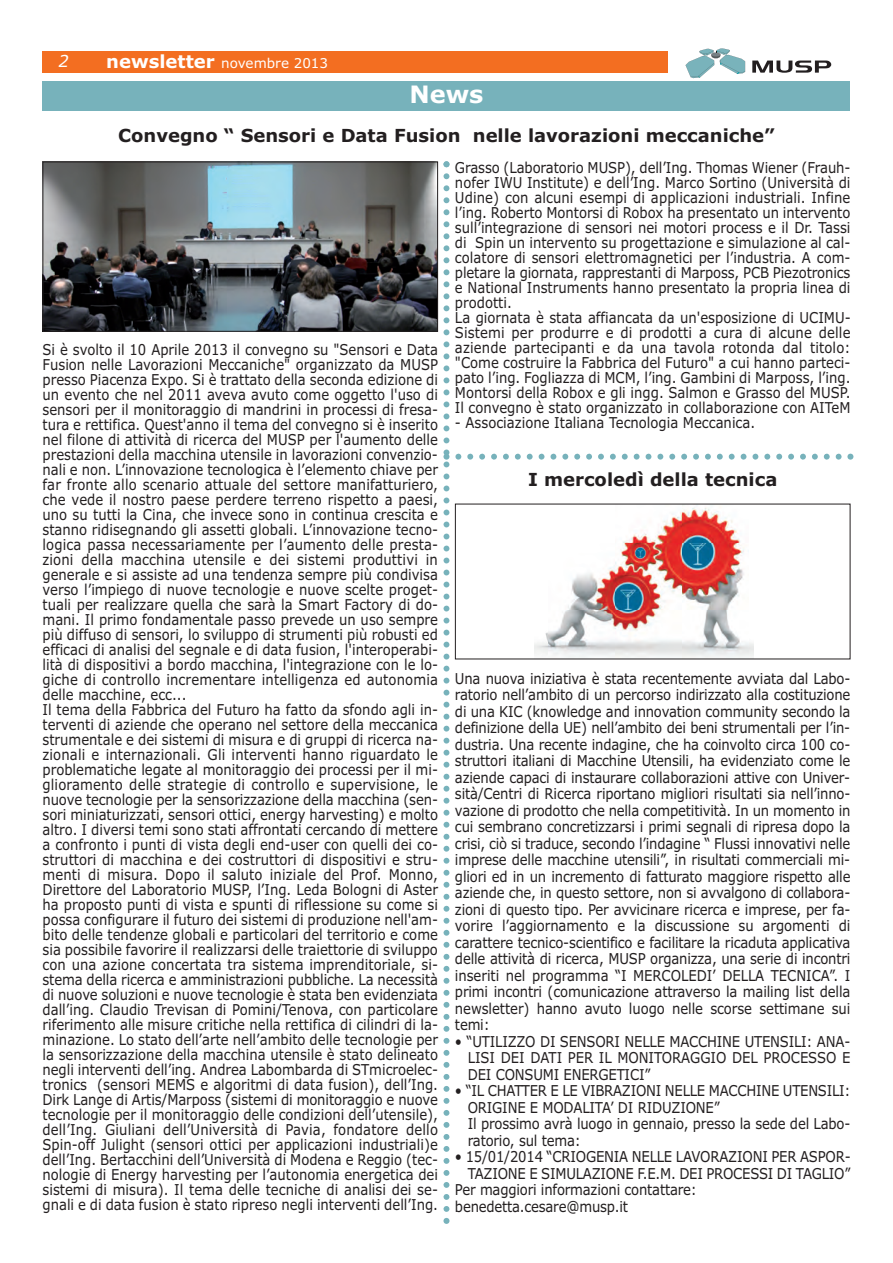
<style>
.page{position:relative;width:893px;height:1263px;background:#fff}
.page>*{position:absolute;margin:0;border:0;box-sizing:border-box;transform-origin:0 0}
.t1{font:700 24px "Verdana";color:#fff}
.t2{font:700 18px "Verdana";color:#231f20}
.t3{font:italic 16.5px "Verdana";color:#fff}
.t4{font:15px/15px "Verdana";color:#231f20;scale:.88 1}
.t5{font:15px "Verdana";letter-spacing:-.02em;color:#231f20;scale:.88 1}
.t6{font:13.5px "Verdana";color:#fff}
.s1{font-weight:700;font-size:18px}
</style>
<div class="page">
<div style="left:43px;top:51px;width:625px;height:21px;background:#f36e21"></div>
<div style="left:43px;top:81px;width:807px;height:30px;background:#77b2bb"></div>
<svg style="left:685px;top:48px;width:147px;height:31px"></svg>
<img style="left:45px;top:164px;width:391px;height:166px">
<div style="left:43px;top:162px;width:395px;height:170px;border:1px solid #231f20"></div>
<svg style="left:443px;top:161px;width:410px;height:1063px"></svg>
<p class="t3" style="left:59px;top:52px;width:12px">2</p>
<p class="t6" style="left:106px;top:58px;width:223px"><span class="s1">newsletter</span> novembre 2013</p>
<h1 class="t1" style="left:409px;top:85px;width:76px">News</h1>
<p class="t2" style="left:118px;top:128px;width:658px">Convegno “ Sensori e Data Fusion nelle lavorazioni meccaniche”</p>
<p class="t4" style="left:43px;top:343px;width:451px">Si è svolto il 10 Aprile 2013 il convegno su "Sensori e Data Fusion nelle Lavorazioni Meccaniche" organizzato da MUSP presso Piacenza Expo. Si è trattato della seconda edizione di un evento che nel 2011 aveva avuto come oggetto l'uso di sensori per il monitoraggio di mandrini in processi di fresa&shy;tura e rettifica. Quest'anno il tema del convegno si è inserito nel filone di attività di ricerca del MUSP per l'aumento delle prestazioni della macchina utensile in lavorazioni convenzio&shy;nali e non. L’innovazione tecnologica è l’elemento chiave per far fronte allo scenario attuale del settore manifatturiero, che vede il nostro paese perdere terreno rispetto a paesi, uno su tutti la Cina, che invece sono in continua crescita e stanno ridisegnando gli assetti globali. L’innovazione tecno&shy;logica passa necessariamente per l’aumento delle presta&shy;zioni della macchina utensile e dei sistemi produttivi in generale e si assiste ad una tendenza sempre più condivisa verso l’impiego di nuove tecnologie e nuove scelte proget&shy;tuali per realizzare quella che sarà la Smart Factory di do&shy;mani. Il primo fondamentale passo prevede un uso sempre più diffuso di sensori, lo sviluppo di strumenti più robusti ed efficaci di analisi del segnale e di data fusion, l'interoperabi&shy;lità di dispositivi a bordo macchina, l'integrazione con le lo&shy;giche di controllo incrementare intelligenza ed autonomia delle macchine, ecc...<br>Il tema della Fabbrica del Futuro ha fatto da sfondo agli in&shy;terventi di aziende che operano nel settore della meccanica strumentale e dei sistemi di misura e di gruppi di ricerca na&shy;zionali e internazionali. Gli interventi hanno riguardato le problematiche legate al monitoraggio dei processi per il mi&shy;glioramento delle strategie di controllo e supervisione, le nuove tecnologie per la sensorizzazione della macchina (sen&shy;sori miniaturizzati, sensori ottici, energy harvesting) e molto altro. I diversi temi sono stati affrontati cercando di mettere a confronto i punti di vista degli end-user con quelli dei co&shy;struttori di macchina e dei costruttori di dispositivi e stru&shy;menti di misura. Dopo il saluto iniziale del Prof. Monno, Direttore del Laboratorio MUSP, l’Ing. Leda Bologni di Aster ha proposto punti di vista e spunti di riflessione su come si possa configurare il futuro dei sistemi di produzione nell'am&shy;bito delle tendenze globali e particolari del territorio e come sia possibile favorire il realizzarsi delle traiettorie di sviluppo con una azione concertata tra sistema imprenditoriale, si&shy;stema della ricerca e amministrazioni pubbliche. La necessità di nuove soluzioni e nuove tecnologie è stata ben evidenziata dall’ing. Claudio Trevisan di Pomini/Tenova, con particolare riferimento alle misure critiche nella rettifica di cilindri di la&shy;minazione. Lo stato dell’arte nell’ambito delle tecnologie per la sensorizzazione della macchina utensile è stato delineato negli interventi dell’ing. Andrea Labombarda di STmicroelec&shy;tronics (sensori MEMS e algoritmi di data fusion), dell’Ing.<br>Dirk Lange di Artis/Marposs (sistemi di monitoraggio e nuove tecnologie per il monitoraggio delle condizioni dell’utensile), dell’Ing. Giuliani dell’Università di Pavia, fondatore dello Spin-off Julight (sensori ottici per applicazioni industriali)e dell’Ing. Bertacchini dell’Università di Modena e Reggio (tec&shy;nologie di Energy harvesting per l’autonomia energetica dei sistemi di misura). Il tema delle tecniche di analisi dei se&shy;gnali e di data fusion è stato ripreso negli interventi dell’Ing.</p>
<p class="t4" style="left:455px;top:161px;width:451px">Grasso (Laboratorio MUSP), dell’Ing. Thomas Wiener (Frauh&shy;nofer IWU Institute) e dell’Ing. Marco Sortino (Università di Udine) con alcuni esempi di applicazioni industriali. Infine l’ing. Roberto Montorsi di Robox ha presentato un intervento sull’integrazione di sensori nei motori process e il Dr. Tassi di Spin un intervento su progettazione e simulazione al cal&shy;colatore di sensori elettromagnetici per l’industria. A com&shy;pletare la giornata, rapprestanti di Marposs, PCB Piezotronics e National Instruments hanno presentato la propria linea di prodotti.<br>La giornata è stata affiancata da un'esposizione di UCIMU-Sistemi per produrre e di prodotti a cura di alcune delle aziende partecipanti e da una tavola rotonda dal titolo: "Come costruire la Fabbrica del Futuro" a cui hanno parteci&shy;pato l’ing. Fogliazza di MCM, l’ing. Gambini di Marposs, l’ing.<br>Montorsi della Robox e gli ingg. Salmon e Grasso del MUSP.<br>Il convegno è stato organizzato in collaborazione con AITeM</p>
<p class="t4" style="left:455px;top:416px;width:343px">- Associazione Italiana Tecnologia Meccanica.</p>
<p class="t2" style="left:528px;top:472px;width:251px">I mercoledì della tecnica</p>
<p class="t4" style="left:455px;top:671px;width:451px;line-height:16.5px;text-align:justify">Una nuova iniziativa è stata recentemente avviata dal Labo&shy;ratorio nell’ambito di un percorso indirizzato alla costituzione di una KIC (knowledge and innovation community secondo la definizione della UE) nell’ambito dei beni strumentali per l’in&shy;dustria. Una recente indagine, che ha coinvolto circa 100 co&shy;struttori italiani di Macchine Utensili, ha evidenziato come le aziende capaci di instaurare collaborazioni attive con Univer&shy;sità/Centri di Ricerca riportano migliori risultati sia nell’inno&shy;vazione di prodotto che nella competitività. In un momento in cui sembrano concretizzarsi i primi segnali di ripresa dopo la crisi, ciò si traduce, secondo l’indagine “ Flussi innovativi nelle imprese delle macchine utensili”, in risultati commerciali mi&shy;gliori ed in un incremento di fatturato maggiore rispetto alle aziende che, in questo settore, non si avvalgono di collabora&shy;zioni di questo tipo. Per avvicinare ricerca e imprese, per fa&shy;vorire l’aggiornamento e la discussione su argomenti di carattere tecnico-scientifico e facilitare la ricaduta applicativa delle attività di ricerca, MUSP organizza, una serie di incontri inseriti nel programma “I MERCOLEDI’ DELLA TECNICA”. I primi incontri (comunicazione attraverso la mailing list della newsletter) hanno avuto luogo nelle scorse settimane sui temi:</p>
<p class="t4" style="left:468px;top:1034px;width:436px;line-height:16.5px;text-align:justify;text-indent:-13px">• “UTILIZZO DI SENSORI NELLE MACCHINE UTENSILI: ANA-LISI DEI DATI PER IL MONITORAGGIO DEL PROCESSO E DEI CONSUMI ENERGETICI”</p>
<p class="t4" style="left:468px;top:1084px;width:436px;line-height:16.5px;text-indent:-13px">• “IL CHATTER E LE VIBRAZIONI NELLE MACCHINE UTENSILI:<br>ORIGINE E MODALITA’ DI RIDUZIONE”<br>Il prossimo avrà luogo in gennaio, presso la sede del Labo&shy;ratorio, sul tema:</p>
<p class="t4" style="left:455px;top:1150px;width:451px">• 15/01/2014 “CRIOGENIA NELLE LAVORAZIONI PER ASPOR-</p>
<p class="t5" style="left:468px;top:1167px;width:436px">TAZIONE E SIMULAZIONE F.E.M. DEI PROCESSI DI TAGLIO”</p>
<p class="t4" style="left:455px;top:1183px;width:276px">Per maggiori informazioni contattare:</p>
<p class="t4" style="left:455px;top:1200px;width:198px">benedetta.cesare@musp.it</p>
</div>
